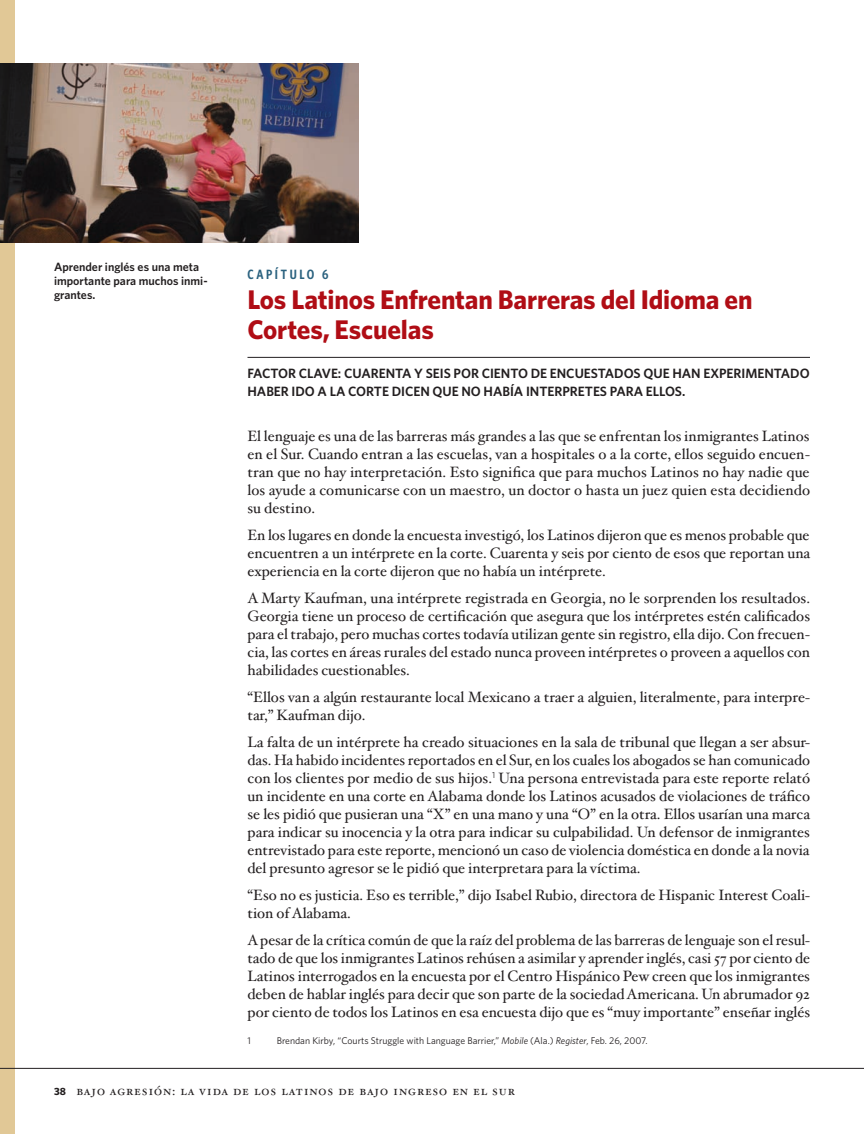
<style>
.page{position:relative;width:864px;height:1134px;background:#fff}
.page>*{position:absolute;margin:0;border:0;box-sizing:border-box;transform-origin:0 0}
.t1{font:700 27px/30px "Whitney";letter-spacing:-.005em;color:#b00d15}
.t2{font:15px/18px "Hoefler Text";color:#231f20;text-align:justify}
.t3{font:600 13.5px/18px "Whitney";color:#231f20}
.t4{font:13.5px "Hoefler Text Roman Small Caps";letter-spacing:.06em;color:#231f20}
.t5{font:600 13.5px "Whitney Condensed";letter-spacing:.2em;color:#2b627f}
.t6{font:600 12px/14.4px "Whitney";color:#231f20}
.t7{font:9.75px "Whitney";color:#231f20}
.s1{font-style:italic}
.s2{font-family:"Whitney";font-weight:700;font-size:10.5px}
</style>
<div class="page">
<div style="left:0;top:0;width:15px;height:1134px;background:#e1c896"></div>
<hr style="left:0;top:1068px;width:864px;height:1px;background:#231f20">
<hr style="left:248px;top:357px;width:562px;height:1px;background:#231f20">
<img style="left:0;top:63px;width:358px;height:180px">
<p class="t6" style="left:54px;top:259px;width:155px">Aprender inglés es una meta importante para muchos inmi&shy;grantes.</p>
<p class="t5" style="left:248px;top:267px;width:82px">CAPÍTULO 6</p>
<h1 class="t1" style="left:248px;top:284px;width:507px">Los Latinos Enfrentan Barreras del Idioma en<br>Cortes, Escuelas</h1>
<p class="t3" style="left:248px;top:364px;width:564px">FACTOR CLAVE: CUARENTA Y SEIS POR CIENTO DE ENCUESTADOS QUE HAN EXPERIMENTADO<br>HABER IDO A LA CORTE DICEN QUE NO HABíA INTERPRETES PARA ELLOS.</p>
<p class="t2" style="left:248px;top:427px;width:564px">El lenguaje es una de las barreras más grandes a las que se enfrentan los inmigrantes Latinos en el Sur. Cuando entran a las escuelas, van a hospitales o a la corte, ellos seguido encuen&shy;tran que no hay interpretación. Esto significa que para muchos Latinos no hay nadie que los ayude a comunicarse con un maestro, un doctor o hasta un juez quien esta decidiendo su destino.</p>
<p class="t2" style="left:248px;top:526px;width:564px">En los lugares en donde la encuesta investigó, los Latinos dijeron que es menos probable que encuentren a un intérprete en la corte. Cuarenta y seis por ciento de esos que reportan una experiencia en la corte dijeron que no había un intérprete.</p>
<p class="t2" style="left:248px;top:589px;width:564px">A Marty Kaufman, una intérprete registrada en Georgia, no le sorprenden los resultados.<br>Georgia tiene un proceso de certificación que asegura que los intérpretes estén calificados para el trabajo, pero muchas cortes todavía utilizan gente sin registro, ella dijo. Con frecuen&shy;cia, las cortes en áreas rurales del estado nunca proveen intérpretes o proveen a aquellos con habilidades cuestionables.</p>
<p class="t2" style="left:248px;top:688px;width:564px">“Ellos van a algún restaurante local Mexicano a traer a alguien, literalmente, para interpre&shy;tar,” Kaufman dijo.</p>
<p class="t2" style="left:248px;top:733px;width:564px">La falta de un intérprete ha creado situaciones en la sala de tribunal que llegan a ser absur&shy;das. Ha habido incidentes reportados en el Sur, en los cuales los abogados se han comunicado con los clientes por medio de sus hijos.<sup>1</sup> Una persona entrevistada para este reporte relató un incidente en una corte en Alabama donde los Latinos acusados de violaciones de tráfico se les pidió que pusieran una “X” en una mano y una “O” en la otra. Ellos usarían una marca para indicar su inocencia y la otra para indicar su culpabilidad. Un defensor de inmigrantes entrevistado para este reporte, mencionó un caso de violencia doméstica en donde a la novia del presunto agresor se le pidió que interpretara para la víctima.</p>
<p class="t2" style="left:248px;top:886px;width:564px">“Eso no es justicia. Eso es terrible,” dijo Isabel Rubio, directora de Hispanic Interest Coali&shy;tion of Alabama.</p>
<p class="t2" style="left:248px;top:931px;width:564px">A pesar de la crítica común de que la raíz del problema de las barreras de lenguaje son el resul&shy;tado de que los inmigrantes Latinos rehúsen a asimilar y aprender inglés, casi 57 por ciento de Latinos interrogados en la encuesta por el Centro Hispánico Pew creen que los inmigrantes deben de hablar inglés para decir que son parte de la sociedad Americana. Un abrumador 92 por ciento de todos los Latinos en esa encuesta dijo que es “muy importante” enseñar inglés</p>
<p class="t7" style="left:248px;top:1035px;width:5px">1</p>
<p class="t7" style="left:277px;top:1035px;width:372px">Brendan Kirby, “Courts Struggle with Language Barrier,” <span class="s1">Mobile</span> (Ala.) <span class="s1">Register</span>, Feb. 26, 2007.</p>
<p class="t4" style="left:54px;top:1082px;width:462px"><span class="s2">38</span> bajo agresión: la vida de los latinos de bajo ingreso en el sur</p>
</div>
